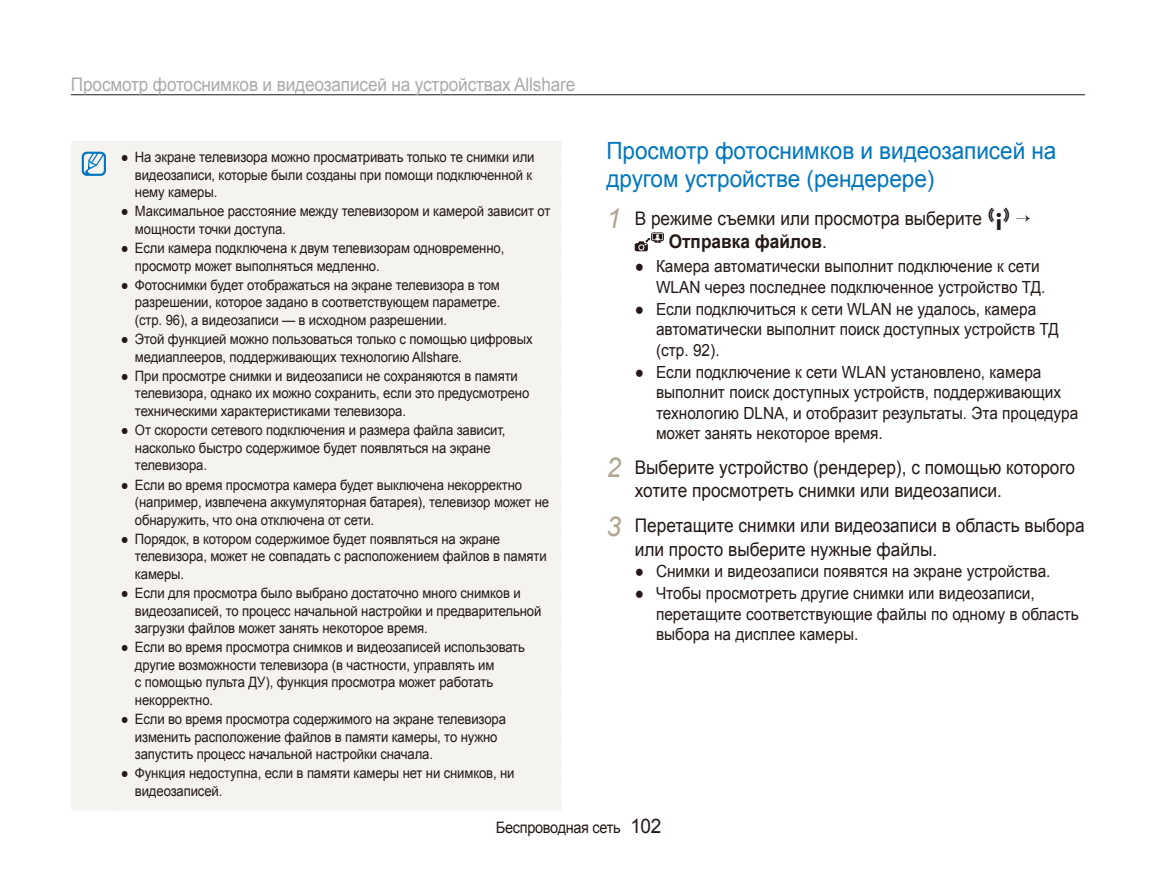
<style>
.page{position:relative;width:1156px;height:872px;background:#fff}
.page>*{position:absolute;margin:0;border:0;box-sizing:border-box;transform-origin:0 0}
.t1{font:23.75px/27.5px "Arial";letter-spacing:-.005em;color:#0076bf;scale:.95 1}
.t2{font:18.75px/23.8px "Arial";color:#231916;scale:.92 1}
.t3{font:18.75px "Arial";letter-spacing:-.01em;color:#ababac;scale:.92 1}
.t4{font:16.75px/20.5px "Arial";color:#231916;scale:.92 1}
.t5{font:15.75px "Arial";letter-spacing:-.02em;color:#231916;scale:.92 1}
.t6{font:14.25px/17.5px "Arial";letter-spacing:-.01em;color:#231916;scale:.92 1}
.s1{font-style:italic;font-size:27.5px;color:#afa590}
.s2{font-family:"ST80"}
.s3{font-weight:700}
.s4{font-size:20px}
</style>
<div class="page">
<hr style="left:71px;top:94px;width:1013px;height:1px;background:#231916">
<svg style="left:634px;top:232px;width:29px;height:19px"></svg>
<div style="left:78px;top:148px;width:475px;height:655px;background:#f5f3ef"></div>
<div style="left:75px;top:141px;width:42px;height:7px;background:#f5f3ef"></div>
<div style="left:71px;top:145px;width:7px;height:661px;background:#f5f3ef"></div>
<div style="left:117px;top:141px;width:440px;height:7px;background:#f5f3ef"></div>
<div style="left:553px;top:145px;width:8px;height:661px;background:#f5f3ef"></div>
<div style="left:75px;top:803px;width:42px;height:7px;background:#f5f3ef"></div>
<div style="left:117px;top:803px;width:440px;height:7px;background:#f5f3ef"></div>
<div style="left:71px;top:141px;width:36px;height:643px;background:#f5f3ef"></div>
<h2 class="t3" style="left:71px;top:72px;width:549px">Просмотр фотоснимков и видеозаписей на устройствах Allshare</h2>
<p class="t6" style="left:135px;top:148px;width:436px;text-indent:-14px">● На экране телевизора можно просматривать только те снимки или видеозаписи, которые были созданы при помощи подключенной к нему камеры.</p>
<p class="t6" style="left:135px;top:203px;width:453px;text-indent:-14px">● Максимальное расстояние между телевизором и камерой зависит от мощности точки доступа.</p>
<p class="t6" style="left:135px;top:239px;width:403px;text-indent:-14px">● Если камера подключена к двум телевизорам одновременно, просмотр может выполняться медленно.</p>
<p class="t6" style="left:135px;top:276px;width:398px;text-align:justify;text-indent:-14px">● Фотоснимки будет отображаться на экране телевизора в том разрешении, которое задано в соответствующем параметре. (стр. 96), а видеозаписи — в исходном разрешении.</p>
<p class="t6" style="left:135px;top:330px;width:433px;text-indent:-14px">● Этой функцией можно пользоваться только с помощью цифровых медиаплееров, поддерживающих технологию Allshare.</p>
<p class="t6" style="left:135px;top:367px;width:430px;text-indent:-14px">● При просмотре снимки и видеозаписи не сохраняются в памяти телевизора, однако их можно сохранить, если это предусмотрено техническими характеристиками телевизора.</p>
<p class="t6" style="left:135px;top:421px;width:404px;text-indent:-14px">● От скорости сетевого подключения и размера файла зависит, насколько быстро содержимое будет появляться на экране телевизора.</p>
<p class="t6" style="left:135px;top:476px;width:451px;text-indent:-14px">● Если во время просмотра камера будет выключена некорректно (например, извлечена аккумуляторная батарея), телевизор может не обнаружить, что она отключена от сети.</p>
<p class="t6" style="left:135px;top:530px;width:449px;text-indent:-14px">● Порядок, в котором содержимое будет появляться на экране телевизора, может не совпадать с расположением файлов в памяти камеры.</p>
<p class="t6" style="left:135px;top:584px;width:443px;text-indent:-14px">● Если для просмотра было выбрано достаточно много снимков и видеозаписей, то процесс начальной настройки и предварительной загрузки файлов может занять некоторое время.</p>
<p class="t6" style="left:135px;top:639px;width:425px;text-indent:-14px">● Если во время просмотра снимков и видеозаписей использовать другие возможности телевизора (в частности, управлять им<br>с помощью пульта ДУ), функция просмотра может работать некорректно.</p>
<p class="t6" style="left:135px;top:710px;width:405px;text-indent:-14px">● Если во время просмотра содержимого на экране телевизора изменить расположение файлов в памяти камеры, то нужно запустить процесс начальной настройки сначала.</p>
<p class="t6" style="left:135px;top:765px;width:414px;text-indent:-14px">● Функция недоступна, если в памяти камеры нет ни снимков, ни видеозаписей.</p>
<h1 class="t1" style="left:606px;top:137px;width:475px">Просмотр фотоснимков и видеозаписей на другом устройстве (рендерере)</h1>
<h2 class="t2" style="left:668px;top:206px;width:373px;text-indent:-62px"><span class="s1">1</span> В режиме съемки или просмотра выберите <span class="s2">N<br></span><span class="s3">Отправка файлов</span>.</h2>
<p class="t4" style="left:656px;top:256px;width:425px;text-indent:-21px">● Камера автоматически выполнит подключение к сети<br>WLAN через последнее подключенное устройство ТД.</p>
<p class="t4" style="left:656px;top:299px;width:439px;text-indent:-21px">● Если подключиться к сети WLAN не удалось, камера автоматически выполнит поиск доступных устройств ТД (стр. 92).</p>
<p class="t4" style="left:656px;top:362px;width:460px;text-indent:-21px">● Если подключение к сети WLAN установлено, камера выполнит поиск доступных устройств, поддерживающих технологию DLNA, и отобразит результаты. Эта процедура может занять некоторое время.</p>
<h2 class="t2" style="left:634px;top:455px;width:480px;text-indent:-28px"><span class="s1">2</span> Выберите устройство (рендерер), с помощью которого хотите просмотреть снимки или видеозаписи.</h2>
<h2 class="t2" style="left:634px;top:513px;width:490px;text-indent:-28px"><span class="s1">3</span> Перетащите снимки или видеозаписи в область выбора или просто выберите нужные файлы.</h2>
<p class="t4" style="left:634px;top:561px;width:453px">● Снимки и видеозаписи появятся на экране устройства.</p>
<p class="t4" style="left:656px;top:583px;width:461px;text-indent:-21px">● Чтобы просмотреть другие снимки или видеозаписи, перетащите соответствующие файлы по одному в область выбора на дисплее камеры.</p>
<p class="t5" style="left:496px;top:817px;width:181px">Беспроводная сеть <span class="s4">102</span></p>
</div>
